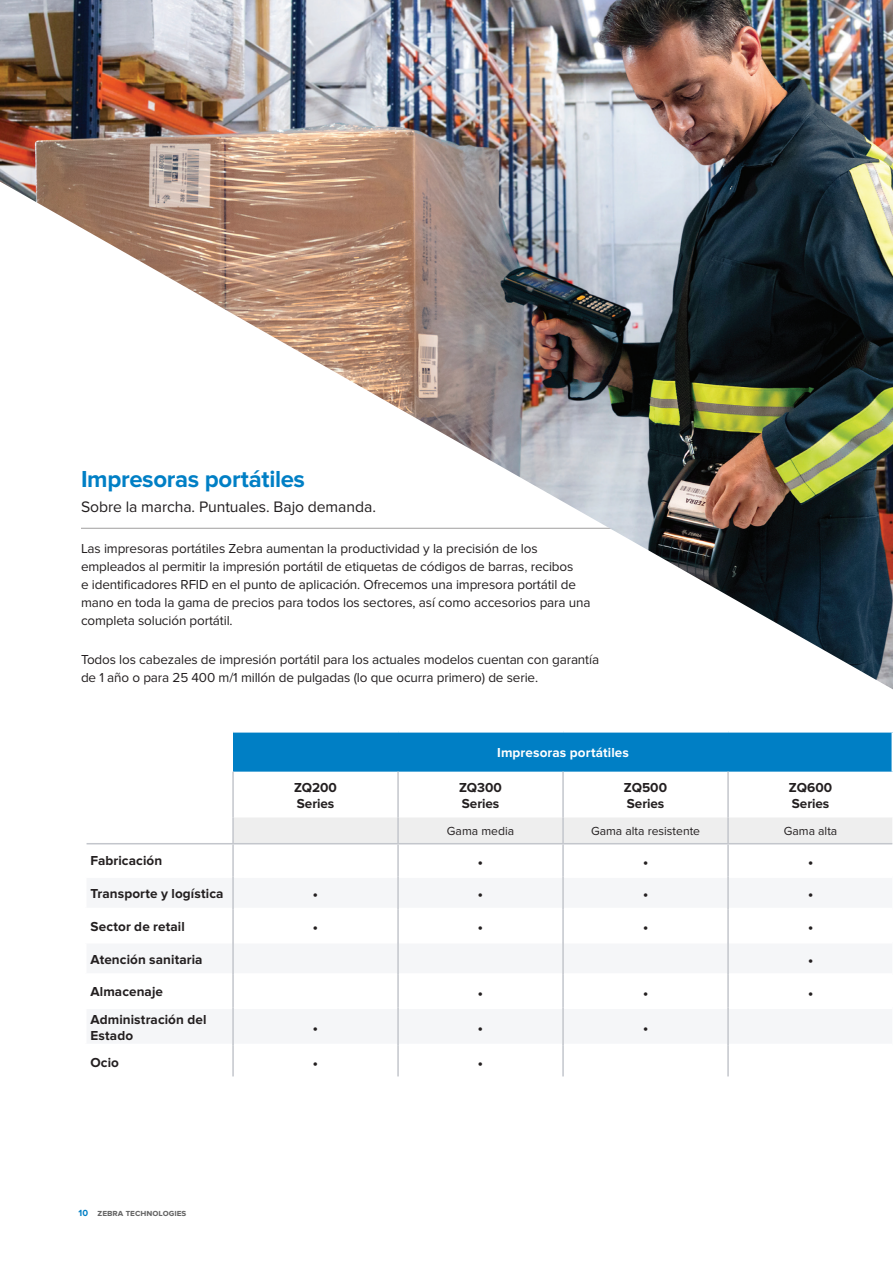
<style>
.page{position:relative;width:893px;height:1263px;background:#fff}
.page>*{position:absolute;margin:0;border:0;box-sizing:border-box;transform-origin:0 0}
.t1{font:700 24px "Proxima Nova";letter-spacing:-.015em;color:#007fc5}
.Dots-Table{font:16.2px "Proxima Nova";color:#231f20}
.Subhead{font:15.75px "Proxima Nova";letter-spacing:-.005em;color:#231f20}
.body_copy_black{font:13.5px/18px "Proxima Nova";letter-spacing:-.01em;color:#231f20}
.Subhead-Table-Left_J{font:700 13.5px/16.2px "Proxima Nova";letter-spacing:.005em;color:#231f20}
.Subhead-Table{font:700 13.5px/16.8px "Proxima Nova";color:#231f20}
.Heading-Table{font:700 13.5px "Proxima Nova";letter-spacing:.01em;color:#fff}
.Subhead-Table-2{font:12.15px "Proxima Nova";color:#231f20}
.t2{font:700 9.3px "Proxima Nova";color:#666}
.s1{color:#007fc5}
</style>
<div class="page">
<img style="left:0;top:0;width:893px;height:689px">
<div style="left:233px;top:731px;width:660px;height:41px;background:#007fc5"></div>
<hr style="left:233px;top:729px;width:165px;height:3px;background:#fff">
<hr style="left:398px;top:729px;width:165px;height:3px;background:#fff">
<hr style="left:563px;top:729px;width:165px;height:3px;background:#fff">
<hr style="left:728px;top:729px;width:165px;height:3px;background:#fff">
<div style="left:234px;top:818px;width:659px;height:26px;background:#eee"></div>
<hr style="left:232px;top:772px;width:2px;height:45px;background:#c3c6cc">
<hr style="left:232px;top:817px;width:2px;height:26px;background:#c3c6cc">
<hr style="left:232px;top:844px;width:2px;height:32px;background:#c3c6cc">
<hr style="left:232px;top:876px;width:2px;height:33px;background:#c3c6cc">
<hr style="left:232px;top:909px;width:2px;height:33px;background:#c3c6cc">
<hr style="left:232px;top:942px;width:2px;height:33px;background:#c3c6cc">
<hr style="left:232px;top:975px;width:2px;height:32px;background:#c3c6cc">
<hr style="left:232px;top:1007px;width:2px;height:38px;background:#c3c6cc">
<hr style="left:232px;top:1045px;width:2px;height:31px;background:#c3c6cc">
<hr style="left:397px;top:772px;width:2px;height:45px;background:#c3c6cc">
<hr style="left:562px;top:772px;width:2px;height:45px;background:#c3c6cc">
<hr style="left:397px;top:817px;width:2px;height:26px;background:#c3c6cc">
<hr style="left:562px;top:817px;width:2px;height:26px;background:#c3c6cc">
<hr style="left:397px;top:844px;width:2px;height:32px;background:#c3c6cc">
<hr style="left:562px;top:844px;width:2px;height:32px;background:#c3c6cc">
<hr style="left:397px;top:876px;width:2px;height:33px;background:#c3c6cc">
<hr style="left:562px;top:876px;width:2px;height:33px;background:#c3c6cc">
<hr style="left:397px;top:909px;width:2px;height:33px;background:#c3c6cc">
<hr style="left:562px;top:909px;width:2px;height:33px;background:#c3c6cc">
<hr style="left:397px;top:942px;width:2px;height:33px;background:#c3c6cc">
<hr style="left:562px;top:942px;width:2px;height:33px;background:#c3c6cc">
<hr style="left:397px;top:975px;width:2px;height:32px;background:#c3c6cc">
<hr style="left:562px;top:975px;width:2px;height:32px;background:#c3c6cc">
<hr style="left:397px;top:1007px;width:2px;height:38px;background:#c3c6cc">
<hr style="left:562px;top:1007px;width:2px;height:38px;background:#c3c6cc">
<hr style="left:397px;top:1045px;width:2px;height:31px;background:#c3c6cc">
<hr style="left:562px;top:1045px;width:2px;height:31px;background:#c3c6cc">
<hr style="left:727px;top:772px;width:2px;height:45px;background:#c3c6cc">
<hr style="left:727px;top:817px;width:2px;height:26px;background:#c3c6cc">
<hr style="left:727px;top:844px;width:2px;height:32px;background:#c3c6cc">
<hr style="left:727px;top:876px;width:2px;height:33px;background:#c3c6cc">
<hr style="left:727px;top:909px;width:2px;height:33px;background:#c3c6cc">
<hr style="left:727px;top:942px;width:2px;height:33px;background:#c3c6cc">
<hr style="left:727px;top:975px;width:2px;height:32px;background:#c3c6cc">
<hr style="left:727px;top:1007px;width:2px;height:38px;background:#c3c6cc">
<hr style="left:727px;top:1045px;width:2px;height:31px;background:#c3c6cc">
<hr style="left:891px;top:732px;width:2px;height:40px;background:#fff">
<hr style="left:233px;top:843px;width:165px;height:1px;background:#c3c6cc">
<hr style="left:398px;top:843px;width:165px;height:1px;background:#c3c6cc">
<hr style="left:563px;top:843px;width:165px;height:1px;background:#c3c6cc">
<hr style="left:728px;top:843px;width:164px;height:1px;background:#c3c6cc">
<hr style="left:87px;top:843px;width:146px;height:1px;background:#c3c6cc">
<p class="t1" style="left:81px;top:465px;width:226px">Impresoras portátiles</p>
<p class="Subhead" style="left:81px;top:497px;width:296px">Sobre la marcha. Puntuales. Bajo demanda.</p>
<p class="body_copy_black" style="left:81px;top:540px;width:511px">Las impresoras portátiles Zebra aumentan la productividad y la precisión de los empleados al permitir la impresión portátil de etiquetas de códigos de barras, recibos<br>e identificadores RFID en el punto de aplicación. Ofrecemos una impresora portátil de mano en toda la gama de precios para todos los sectores, así como accesorios para una completa solución portátil.</p>
<p class="body_copy_black" style="left:81px;top:650px;width:520px">Todos los cabezales de impresión portátil para los actuales modelos cuentan con garantía de 1 año o para 25 400 m/1 millón de pulgadas (lo que ocurra primero) de serie.</p>
<p class="Heading-Table" style="left:497px;top:744px;width:133px">Impresoras portátiles</p>
<p class="Subhead-Table" style="left:294px;top:779px;width:44px">ZQ200<br>Series</p>
<p class="Subhead-Table" style="left:459px;top:779px;width:44px">ZQ300<br>Series</p>
<p class="Subhead-Table" style="left:624px;top:779px;width:45px">ZQ500<br>Series</p>
<p class="Subhead-Table" style="left:789px;top:779px;width:45px">ZQ600<br>Series</p>
<p class="Subhead-Table-2" style="left:447px;top:824px;width:69px">Gama media</p>
<p class="Subhead-Table-2" style="left:591px;top:824px;width:111px">Gama alta resistente</p>
<p class="Subhead-Table-2" style="left:784px;top:824px;width:55px">Gama alta</p>
<p class="Subhead-Table-Left_J" style="left:90px;top:853px;width:73px">Fabricación</p>
<p class="Dots-Table" style="left:478px;top:852px;width:7px">•</p>
<p class="Dots-Table" style="left:643px;top:852px;width:7px">•</p>
<p class="Dots-Table" style="left:808px;top:852px;width:7px">•</p>
<p class="Subhead-Table-Left_J" style="left:90px;top:886px;width:135px">Transporte y logística</p>
<p class="Dots-Table" style="left:313px;top:884px;width:7px">•</p>
<p class="Dots-Table" style="left:478px;top:884px;width:7px">•</p>
<p class="Dots-Table" style="left:643px;top:884px;width:7px">•</p>
<p class="Dots-Table" style="left:808px;top:884px;width:7px">•</p>
<p class="Subhead-Table-Left_J" style="left:90px;top:919px;width:96px">Sector de retail</p>
<p class="Dots-Table" style="left:313px;top:917px;width:7px">•</p>
<p class="Dots-Table" style="left:478px;top:917px;width:7px">•</p>
<p class="Dots-Table" style="left:643px;top:917px;width:7px">•</p>
<p class="Dots-Table" style="left:808px;top:917px;width:7px">•</p>
<p class="Subhead-Table-Left_J" style="left:90px;top:951px;width:114px">Atención sanitaria</p>
<p class="Dots-Table" style="left:808px;top:950px;width:7px">•</p>
<p class="Subhead-Table-Left_J" style="left:90px;top:984px;width:74px">Almacenaje</p>
<p class="Dots-Table" style="left:478px;top:983px;width:7px">•</p>
<p class="Dots-Table" style="left:643px;top:983px;width:7px">•</p>
<p class="Dots-Table" style="left:808px;top:983px;width:7px">•</p>
<p class="Subhead-Table-Left_J" style="left:90px;top:1011px;width:118px">Administración del<br>Estado</p>
<p class="Dots-Table" style="left:313px;top:1018px;width:7px">•</p>
<p class="Dots-Table" style="left:478px;top:1018px;width:7px">•</p>
<p class="Dots-Table" style="left:643px;top:1018px;width:7px">•</p>
<p class="Subhead-Table-Left_J" style="left:90px;top:1054px;width:30px">Ocio</p>
<p class="Dots-Table" style="left:313px;top:1053px;width:7px">•</p>
<p class="Dots-Table" style="left:478px;top:1053px;width:7px">•</p>
<p class="t2" style="left:79px;top:1208px;width:109px"><span class="s1">10</span> zebra technologies</p>
</div>
